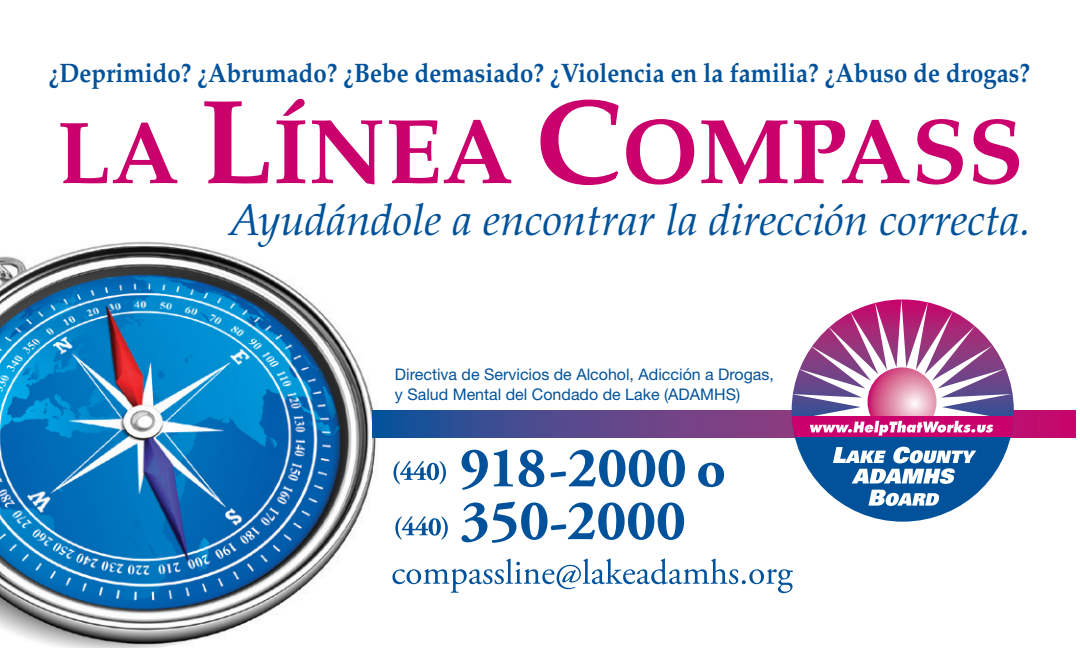
<style>
.page{position:relative;width:1080px;height:648px;background:#fff}
.page>*{position:absolute;margin:0;border:0;box-sizing:border-box;transform-origin:0 0}
.t1{font:700 92px "Palatino";color:#ca016c}
.t2{font:italic 44px "Palatino";color:#01529a}
.t3{font:700 26.8px "Palatino";color:#01529a;scale:.9 1}
.t4{font:16px/19.2px "Helvetica Neue";color:#01529a}
.s1{font-size:88px}
.s2{font-size:120px}
</style>
<div class="page">
<img style="left:0;top:241px;width:421px;height:407px">
<svg style="left:462px;top:450px;width:26px;height:40px"></svg>
<svg style="left:494px;top:449px;width:19px;height:37px"></svg>
<svg style="left:519px;top:450px;width:25px;height:37px"></svg>
<svg style="left:551px;top:450px;width:134px;height:37px"></svg>
<svg style="left:698px;top:463px;width:26px;height:24px"></svg>
<svg style="left:462px;top:502px;width:222px;height:41px"></svg>
<svg style="left:394px;top:461px;width:52px;height:23px"></svg>
<svg style="left:395px;top:516px;width:53px;height:24px"></svg>
<svg style="left:392px;top:559px;width:401px;height:34px"></svg>
<svg style="left:373px;top:411px;width:703px;height:26px;background:#614088"></svg>
<div style="left:792px;top:299px;width:222px;height:223px;background:#01529a;border-radius:111px"></div>
<svg style="left:792px;top:299px;width:219px;height:117px"></svg>
<svg style="left:868px;top:367px;width:69px;height:69px;background:#e18aab"></svg>
<div style="left:792px;top:416px;width:222px;height:21px;background:#ca016c"></div>
<svg style="left:810px;top:421px;width:183px;height:15px"></svg>
<svg style="left:833px;top:447px;width:143px;height:37px"></svg>
<svg style="left:868px;top:490px;width:71px;height:16px"></svg>
<h3 class="t3" style="left:49px;top:58px;width:1092px">¿Deprimido? ¿Abrumado? ¿Bebe demasiado? ¿Violencia en la familia? ¿Abuso de drogas?</h3>
<h1 class="t1" style="left:57px;top:98px;width:968px"><span class="s1">LA</span> <span class="s2">L</span>ÍNEA <span class="s2">C</span>OMPASS</h1>
<h2 class="t2" style="left:229px;top:195px;width:803px">Ayudándole a encontrar la dirección correcta.</h2>
<p class="t4" style="left:395px;top:365px;width:380px">Directiva de Servicios de Alcohol, Adicción a Drogas, y Salud Mental del Condado de Lake (ADAMHS)</p>
</div>
